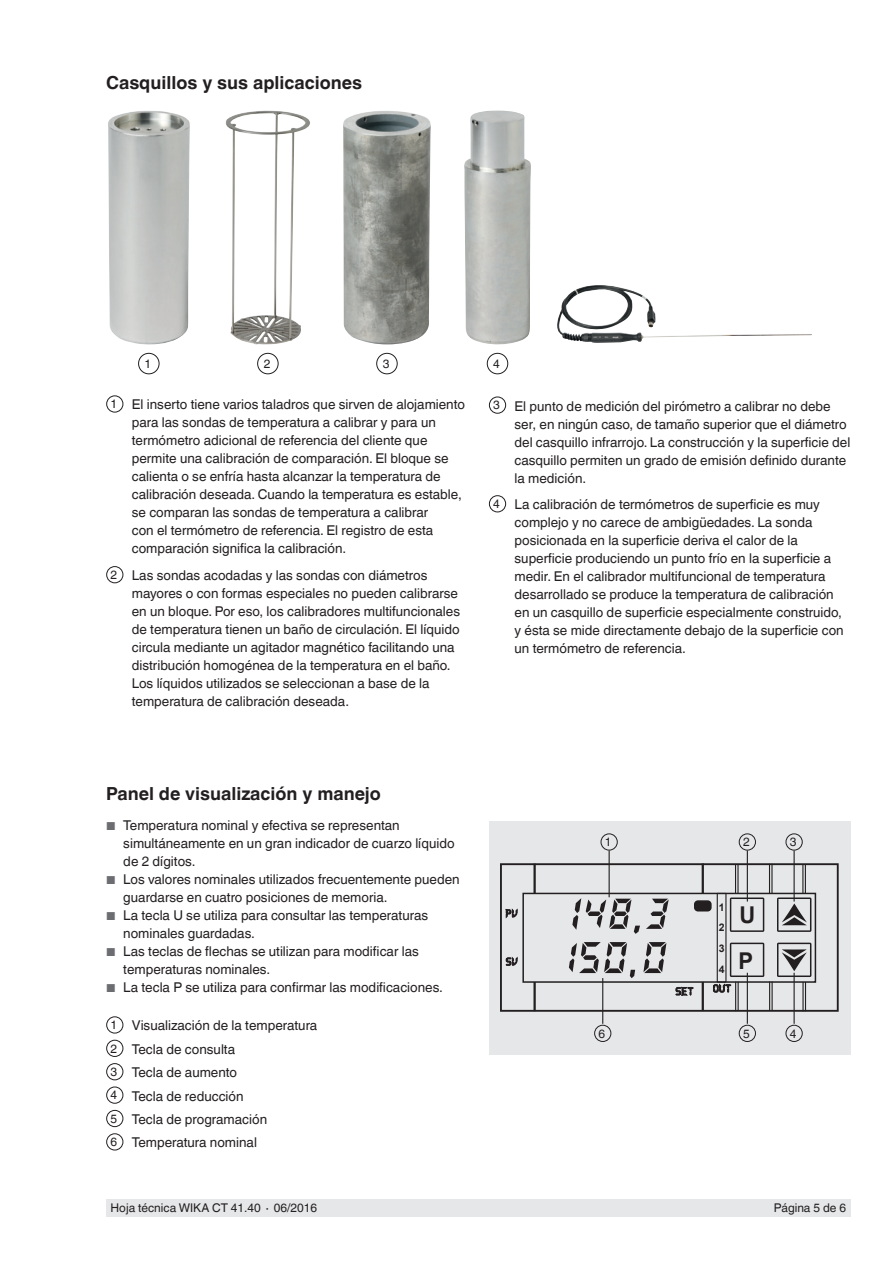
<style>
.page{position:relative;width:893px;height:1263px;background:#fff}
.page>*{position:absolute;margin:0;border:0;box-sizing:border-box;transform-origin:0 0}
.t1{font:700 23.1px/46.5px "Arial";color:#231f20;scale:.95 1}
.t2{font:700 18px "Helvetica World";color:#231f20}
.t3{font:13.5px/18px "Helvetica World";color:#231f20}
.t4{font:12px "Helvetica World";color:#231f20}
.t5{font:700 10.5px/20.7px "Arial";color:#231f20;text-align:justify}
.s1{font-size:12px}
.s2{font-size:11.55px;color:#6c6d70}
</style>
<div class="page">
<div style="left:106px;top:1199px;width:744px;height:17px;background:#e6e7e9"></div>
<div style="left:489px;top:821px;width:361px;height:233px;background:#e6e7e9"></div>
<div style="left:138px;top:353px;width:21px;height:21px;border:1px solid #231f20;border-radius:50%"></div>
<div style="left:257px;top:353px;width:22px;height:21px;border:1px solid #231f20;border-radius:50%"></div>
<div style="left:376px;top:353px;width:22px;height:21px;border:1px solid #231f20;border-radius:50%"></div>
<div style="left:487px;top:353px;width:21px;height:21px;border:1px solid #231f20;border-radius:50%"></div>
<img style="left:464px;top:111px;width:67px;height:234px">
<img style="left:343px;top:111px;width:88px;height:233px">
<img style="left:225px;top:111px;width:85px;height:234px">
<img style="left:108px;top:111px;width:82px;height:233px">
<img style="left:557px;top:285px;width:255px;height:58px">
<svg style="left:500px;top:863px;width:339px;height:149px"></svg>
<svg style="left:730px;top:864px;width:81px;height:68px"></svg>
<svg style="left:777px;top:943px;width:34px;height:68px"></svg>
<div style="left:695px;top:901px;width:16px;height:10px;background:#231f20;border-radius:3px"></div>
<div style="left:694px;top:900px;width:18px;height:11px;border:2px solid #231f20;border-radius:3px"></div>
<svg style="left:506px;top:957px;width:12px;height:9px"></svg>
<svg style="left:505px;top:909px;width:13px;height:9px"></svg>
<svg style="left:675px;top:987px;width:19px;height:9px"></svg>
<svg style="left:713px;top:943px;width:51px;height:68px"></svg>
<svg style="left:569px;top:942px;width:66px;height:36px"></svg>
<svg style="left:643px;top:942px;width:23px;height:31px"></svg>
<svg style="left:572px;top:898px;width:68px;height:36px"></svg>
<svg style="left:646px;top:899px;width:23px;height:30px"></svg>
<hr style="left:747px;top:973px;width:1px;height:51px;background:#231f20">
<hr style="left:602px;top:978px;width:1px;height:46px;background:#231f20">
<hr style="left:793px;top:973px;width:2px;height:51px;background:#231f20">
<hr style="left:793px;top:850px;width:2px;height:51px;background:#231f20">
<hr style="left:747px;top:850px;width:1px;height:51px;background:#231f20">
<hr style="left:609px;top:850px;width:1px;height:47px;background:#231f20">
<div style="left:601px;top:833px;width:17px;height:17px;border:1px solid #231f20;border-radius:50%"></div>
<div style="left:739px;top:833px;width:17px;height:17px;border:1px solid #231f20;border-radius:50%"></div>
<div style="left:786px;top:833px;width:17px;height:17px;border:1px solid #231f20;border-radius:50%"></div>
<div style="left:786px;top:1025px;width:17px;height:17px;border:1px solid #231f20;border-radius:50%"></div>
<div style="left:739px;top:1025px;width:17px;height:17px;border:1px solid #231f20;border-radius:50%"></div>
<div style="left:594px;top:1025px;width:17px;height:17px;border:1px solid #231f20;border-radius:50%"></div>
<div style="left:106px;top:395px;width:17px;height:17px;border:1px solid #231f20;border-radius:50%"></div>
<div style="left:106px;top:566px;width:17px;height:17px;border:1px solid #231f20;border-radius:50%"></div>
<div style="left:106px;top:1016px;width:17px;height:17px;border:1px solid #231f20;border-radius:50%"></div>
<div style="left:106px;top:1040px;width:17px;height:17px;border:1px solid #231f20;border-radius:50%"></div>
<div style="left:106px;top:1063px;width:17px;height:17px;border:1px solid #231f20;border-radius:50%"></div>
<div style="left:106px;top:1086px;width:17px;height:17px;border:1px solid #231f20;border-radius:50%"></div>
<div style="left:106px;top:1110px;width:17px;height:17px;border:1px solid #231f20;border-radius:50%"></div>
<div style="left:106px;top:1133px;width:17px;height:17px;border:1px solid #231f20;border-radius:50%"></div>
<div style="left:489px;top:397px;width:17px;height:17px;border:1px solid #231f20;border-radius:50%"></div>
<div style="left:489px;top:495px;width:17px;height:17px;border:1px solid #231f20;border-radius:50%"></div>
<h2 class="t2" style="left:106px;top:73px;width:257px">Casquillos y sus aplicaciones</h2>
<p class="t4" style="left:145px;top:357px;width:8px">1</p>
<p class="t4" style="left:264px;top:357px;width:8px">2</p>
<p class="t4" style="left:383px;top:357px;width:8px">3</p>
<p class="t4" style="left:493px;top:357px;width:8px">4</p>
<p class="t3" style="left:132px;top:396px;width:335px;text-indent:-21px"><span class="s1">1</span> El inserto tiene varios taladros que sirven de alojamiento para las sondas de temperatura a calibrar y para un termómetro adicional de referencia del cliente que permite una calibración de comparación. El bloque se calienta o se enfría hasta alcanzar la temperatura de calibración deseada. Cuando la temperatura es estable, se comparan las sondas de temperatura a calibrar<br>con el termómetro de referencia. El registro de esta comparación significa la calibración.</p>
<p class="t3" style="left:132px;top:566px;width:330px;text-indent:-21px"><span class="s1">2</span> Las sondas acodadas y las sondas con diámetros mayores o con formas especiales no pueden calibrarse en un bloque. Por eso, los calibradores multifuncionales de temperatura tienen un baño de circulación. El líquido circula mediante un agitador magnético facilitando una distribución homogénea de la temperatura en el baño.<br>Los líquidos utilizados se seleccionan a base de la temperatura de calibración deseada.</p>
<p class="t3" style="left:514px;top:397px;width:337px;text-indent:-21px"><span class="s1">3</span> El punto de medición del pirómetro a calibrar no debe ser, en ningún caso, de tamaño superior que el diámetro del casquillo infrarrojo. La construcción y la superficie del casquillo permiten un grado de emisión definido durante la medición.</p>
<p class="t3" style="left:514px;top:496px;width:331px;text-indent:-21px"><span class="s1">4</span> La calibración de termómetros de superficie es muy complejo y no carece de ambigüedades. La sonda posicionada en la superficie deriva el calor de la superficie produciendo un punto frío en la superficie a medir. En el calibrador multifuncional de temperatura desarrollado se produce la temperatura de calibración en un casquillo de superficie especialmente construido, y ésta se mide directamente debajo de la superficie con un termómetro de referencia.</p>
<h2 class="t2" style="left:106px;top:783px;width:276px">Panel de visualización y manejo</h2>
<p class="t3" style="left:123px;top:817px;width:333px;text-indent:-17px"><span class="s2">■</span> Temperatura nominal y efectiva se representan simultáneamente en un gran indicador de cuarzo líquido de 2 dígitos.</p>
<p class="t3" style="left:123px;top:871px;width:338px;text-indent:-17px"><span class="s2">■</span> Los valores nominales utilizados frecuentemente pueden guardarse en cuatro posiciones de memoria.</p>
<p class="t3" style="left:123px;top:907px;width:306px;text-indent:-17px"><span class="s2">■</span> La tecla U se utiliza para consultar las temperaturas nominales guardadas.</p>
<p class="t3" style="left:123px;top:943px;width:297px;text-indent:-17px"><span class="s2">■</span> Las teclas de flechas se utilizan para modificar las temperaturas nominales.</p>
<p class="t3" style="left:106px;top:979px;width:338px"><span class="s2">■</span> La tecla P se utiliza para confirmar las modificaciones.</p>
<p class="t3" style="left:110px;top:1014px;width:208px;line-height:23.4px"><span class="s1">1</span> Visualización de la temperatura<br><span class="s1">2</span> Tecla de consulta<br><span class="s1">3</span> Tecla de aumento<br><span class="s1">4</span> Tecla de reducción<br><span class="s1">5</span> Tecla de programación<br><span class="s1">6</span> Temperatura nominal</p>
<p class="t4" style="left:605px;top:835px;width:8px">1</p>
<p class="t4" style="left:743px;top:835px;width:8px">2</p>
<p class="t4" style="left:790px;top:835px;width:8px">3</p>
<p class="t5" style="left:719px;top:897px;width:7px">1<br>2<br>3<br>4</p>
<h1 class="t1" style="left:739px;top:892px;width:19px">U<br>P</h1>
<p class="t4" style="left:598px;top:1026px;width:8px">6</p>
<p class="t4" style="left:743px;top:1026px;width:8px">5</p>
<p class="t4" style="left:790px;top:1026px;width:8px">4</p>
<p class="t4" style="left:111px;top:1201px;width:208px">Hoja técnica WIKA CT 41.40 ∙ 06/2016</p>
<p class="t4" style="left:774px;top:1201px;width:74px">Página 5 de 6</p>
</div>
